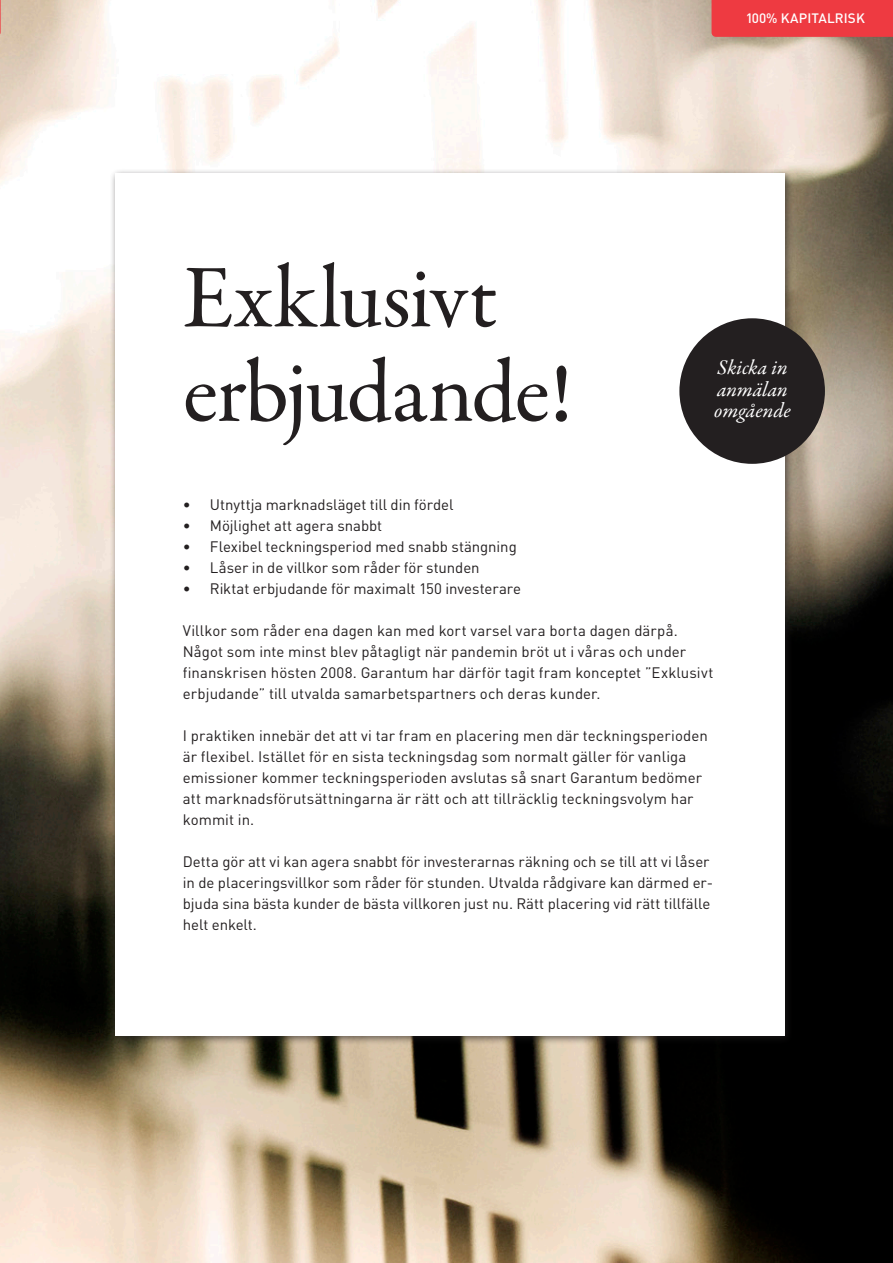
<style>
.page{position:relative;width:893px;height:1263px;background:#fff}
.page>*{position:absolute;margin:0;border:0;box-sizing:border-box;transform-origin:0 0}
.t1{font:90px "Garamond Premr Pro";letter-spacing:-.02em;color:#231f20}
.t2{font:90px "Garamond Premr Pro";color:#231f20}
.t3{font:italic 21px "Garamond Premr Pro";color:#fff}
.t4{font:15px/21px "DINOT";letter-spacing:.005em;color:#231f20}
.t5{font:500 13.5px "DINOT";letter-spacing:.01em;color:#fff}
</style>
<div class="page">
<img style="left:0;top:0;width:893px;height:1263px">
<div style="left:110px;top:169px;width:684px;height:876px;background:#231f20;opacity:.6"></div>
<div style="left:115px;top:173px;width:669px;height:862px;background:#fff"></div>
<div style="left:679px;top:318px;width:146px;height:146px;background:#231f20;border-radius:50%"></div>
<div style="left:711px;top:0;width:182px;height:37px;background:#ee3a41"></div>
<svg style="left:0;top:0;width:1px;height:36px"></svg>
<p class="t2" style="left:183px;top:243px;width:316px">Exklusivt</p>
<p class="t1" style="left:183px;top:338px;width:392px">erbjudande!</p>
<p class="t5" style="left:746px;top:9px;width:121px">100% KAPITALRISK</p>
<p class="t3" style="left:717px;top:354px;width:72px">Skicka in</p>
<p class="t3" style="left:717px;top:376px;width:72px">anmälan</p>
<p class="t3" style="left:714px;top:397px;width:78px">omgående</p>
<p class="t4" style="left:183px;top:494px;width:272px">• Utnyttja marknadsläget till din fördel</p>
<p class="t4" style="left:183px;top:515px;width:201px">• Möjlighet att agera snabbt</p>
<p class="t4" style="left:183px;top:536px;width:335px">• Flexibel teckningsperiod med snabb stängning</p>
<p class="t4" style="left:183px;top:557px;width:298px">• Låser in de villkor som råder för stunden</p>
<p class="t4" style="left:183px;top:578px;width:340px">• Riktat erbjudande för maximalt 150 investerare</p>
<p class="t4" style="left:183px;top:620px;width:532px">Villkor som råder ena dagen kan med kort varsel vara borta dagen därpå.<br>Något som inte minst blev påtagligt när pandemin bröt ut i våras och under finanskrisen hösten 2008. Garantum har därför tagit fram konceptet ”Exklusivt erbjudande” till utvalda samarbetspartners och deras kunder.</p>
<p class="t4" style="left:183px;top:725px;width:527px">I praktiken innebär det att vi tar fram en placering men där teckningsperioden är flexibel. Istället för en sista teckningsdag som normalt gäller för vanliga emissioner kommer teckningsperioden avslutas så snart Garantum bedömer att marknadsförutsättningarna är rätt och att tillräcklig teckningsvolym har kommit in.</p>
<p class="t4" style="left:183px;top:851px;width:532px">Detta gör att vi kan agera snabbt för investerarnas räkning och se till att vi låser in de placeringsvillkor som råder för stunden. Utvalda rådgivare kan därmed er&shy;bjuda sina bästa kunder de bästa villkoren just nu. Rätt placering vid rätt tillfälle helt enkelt.</p>
</div>
